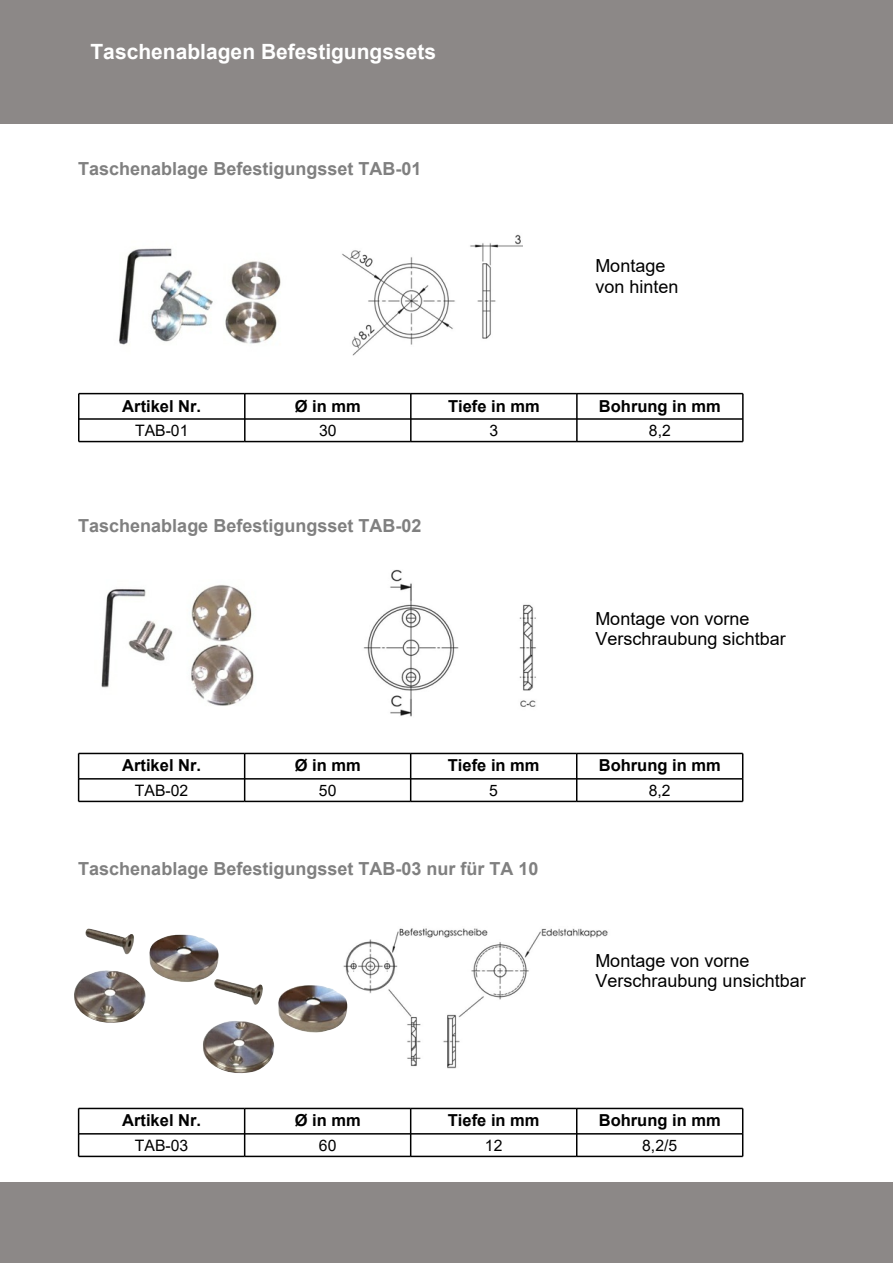
<style>
.page{position:relative;width:893px;height:1263px;background:#fff}
.page>*{position:absolute;margin:0;border:0;box-sizing:border-box;transform-origin:0 0}
.t1{font:700 21px "Arial";color:#fff}
.t2{font:700 18px "Arial";color:#808080}
.t3{font:18px/20.7px "Arial";color:#000}
.t4{font:700 16.5px "Arial";color:#000}
.t5{font:15.75px "Arial";color:#000}
</style>
<div class="page">
<img style="left:343px;top:928px;width:265px;height:141px">
<img style="left:363px;top:569px;width:173px;height:148px">
<hr style="left:79px;top:393px;width:166px;height:1px;background:#000">
<hr style="left:245px;top:393px;width:166px;height:1px;background:#000">
<hr style="left:411px;top:393px;width:166px;height:1px;background:#000">
<hr style="left:577px;top:393px;width:166px;height:1px;background:#000">
<hr style="left:79px;top:418px;width:166px;height:2px;background:#000">
<hr style="left:245px;top:418px;width:166px;height:2px;background:#000">
<hr style="left:411px;top:418px;width:166px;height:2px;background:#000">
<hr style="left:577px;top:418px;width:166px;height:2px;background:#000">
<hr style="left:79px;top:441px;width:166px;height:1px;background:#000">
<hr style="left:245px;top:441px;width:166px;height:1px;background:#000">
<hr style="left:411px;top:441px;width:166px;height:1px;background:#000">
<hr style="left:577px;top:441px;width:166px;height:1px;background:#000">
<hr style="left:78px;top:394px;width:2px;height:25px;background:#000">
<hr style="left:78px;top:419px;width:2px;height:23px;background:#000">
<hr style="left:244px;top:394px;width:2px;height:25px;background:#000">
<hr style="left:244px;top:419px;width:2px;height:23px;background:#000">
<hr style="left:410px;top:394px;width:2px;height:25px;background:#000">
<hr style="left:410px;top:419px;width:2px;height:23px;background:#000">
<hr style="left:576px;top:394px;width:2px;height:25px;background:#000">
<hr style="left:576px;top:419px;width:2px;height:23px;background:#000">
<hr style="left:742px;top:394px;width:2px;height:25px;background:#000">
<hr style="left:742px;top:419px;width:2px;height:23px;background:#000">
<img style="left:119px;top:248px;width:162px;height:97px">
<img style="left:342px;top:234px;width:181px;height:122px">
<img style="left:101px;top:585px;width:153px;height:121px">
<hr style="left:79px;top:753px;width:166px;height:1px;background:#000">
<hr style="left:245px;top:753px;width:166px;height:1px;background:#000">
<hr style="left:411px;top:753px;width:166px;height:1px;background:#000">
<hr style="left:577px;top:753px;width:166px;height:1px;background:#000">
<hr style="left:79px;top:778px;width:166px;height:1px;background:#000">
<hr style="left:245px;top:778px;width:166px;height:1px;background:#000">
<hr style="left:411px;top:778px;width:166px;height:1px;background:#000">
<hr style="left:577px;top:778px;width:166px;height:1px;background:#000">
<hr style="left:79px;top:801px;width:166px;height:1px;background:#000">
<hr style="left:245px;top:801px;width:166px;height:1px;background:#000">
<hr style="left:411px;top:801px;width:166px;height:1px;background:#000">
<hr style="left:577px;top:801px;width:166px;height:1px;background:#000">
<svg style="left:78px;top:753px;width:1px;height:48px"></svg>
<svg style="left:244px;top:753px;width:1px;height:48px"></svg>
<svg style="left:410px;top:753px;width:1px;height:48px"></svg>
<svg style="left:576px;top:753px;width:1px;height:48px"></svg>
<svg style="left:742px;top:753px;width:1px;height:48px"></svg>
<hr style="left:79px;top:1108px;width:166px;height:1px;background:#000">
<hr style="left:245px;top:1108px;width:166px;height:1px;background:#000">
<hr style="left:411px;top:1108px;width:166px;height:1px;background:#000">
<hr style="left:577px;top:1108px;width:166px;height:1px;background:#000">
<hr style="left:79px;top:1133px;width:166px;height:1px;background:#000">
<hr style="left:245px;top:1133px;width:166px;height:1px;background:#000">
<hr style="left:411px;top:1133px;width:166px;height:1px;background:#000">
<hr style="left:577px;top:1133px;width:166px;height:1px;background:#000">
<hr style="left:79px;top:1156px;width:166px;height:1px;background:#000">
<hr style="left:245px;top:1156px;width:166px;height:1px;background:#000">
<hr style="left:411px;top:1156px;width:166px;height:1px;background:#000">
<hr style="left:577px;top:1156px;width:166px;height:1px;background:#000">
<svg style="left:78px;top:1108px;width:1px;height:48px"></svg>
<svg style="left:244px;top:1108px;width:1px;height:48px"></svg>
<svg style="left:410px;top:1108px;width:1px;height:48px"></svg>
<svg style="left:576px;top:1108px;width:1px;height:48px"></svg>
<svg style="left:742px;top:1108px;width:1px;height:48px"></svg>
<img style="left:74px;top:928px;width:145px;height:95px">
<div style="left:0;top:0;width:893px;height:124px;background:#8c8887"></div>
<div style="left:0;top:1182px;width:893px;height:81px;background:#8c8887"></div>
<img style="left:201px;top:979px;width:148px;height:95px">
<p class="t1" style="left:90px;top:44px;width:347px">Taschenablagen Befestigungssets</p>
<p class="t2" style="left:78px;top:162px;width:345px">Taschenablage Befestigungsset TAB-01</p>
<p class="t3" style="left:595px;top:257px;width:85px">Montage von hinten</p>
<p class="t4" style="left:122px;top:400px;width:80px">Artikel Nr.</p>
<p class="t4" style="left:295px;top:400px;width:67px">Ø in mm</p>
<p class="t4" style="left:448px;top:400px;width:93px">Tiefe in mm</p>
<p class="t4" style="left:599px;top:400px;width:123px">Bohrung in mm</p>
<p class="t5" style="left:135px;top:425px;width:55px">TAB-01</p>
<p class="t5" style="left:319px;top:425px;width:19px">30</p>
<p class="t5" style="left:489px;top:425px;width:10px">3</p>
<p class="t5" style="left:649px;top:425px;width:23px">8,2</p>
<p class="t2" style="left:78px;top:519px;width:345px">Taschenablage Befestigungsset TAB-02</p>
<p class="t3" style="left:595px;top:609px;width:192px">Montage von vorne<br>Verschraubung sichtbar</p>
<p class="t4" style="left:122px;top:759px;width:80px">Artikel Nr.</p>
<p class="t4" style="left:295px;top:759px;width:67px">Ø in mm</p>
<p class="t4" style="left:448px;top:759px;width:93px">Tiefe in mm</p>
<p class="t4" style="left:599px;top:759px;width:123px">Bohrung in mm</p>
<p class="t5" style="left:135px;top:785px;width:55px">TAB-02</p>
<p class="t5" style="left:319px;top:785px;width:19px">50</p>
<p class="t5" style="left:489px;top:785px;width:10px">5</p>
<p class="t5" style="left:649px;top:785px;width:23px">8,2</p>
<p class="t2" style="left:78px;top:862px;width:462px">Taschenablage Befestigungsset TAB-03 nur für TA 10</p>
<p class="t3" style="left:595px;top:952px;width:212px">Montage von vorne<br>Verschraubung unsichtbar</p>
<p class="t4" style="left:122px;top:1114px;width:80px">Artikel Nr.</p>
<p class="t4" style="left:295px;top:1114px;width:67px">Ø in mm</p>
<p class="t4" style="left:448px;top:1114px;width:93px">Tiefe in mm</p>
<p class="t4" style="left:599px;top:1114px;width:123px">Bohrung in mm</p>
<p class="t5" style="left:135px;top:1139px;width:55px">TAB-03</p>
<p class="t5" style="left:319px;top:1139px;width:19px">60</p>
<p class="t5" style="left:485px;top:1139px;width:19px">12</p>
<p class="t5" style="left:642px;top:1139px;width:37px">8,2/5</p>
</div>
